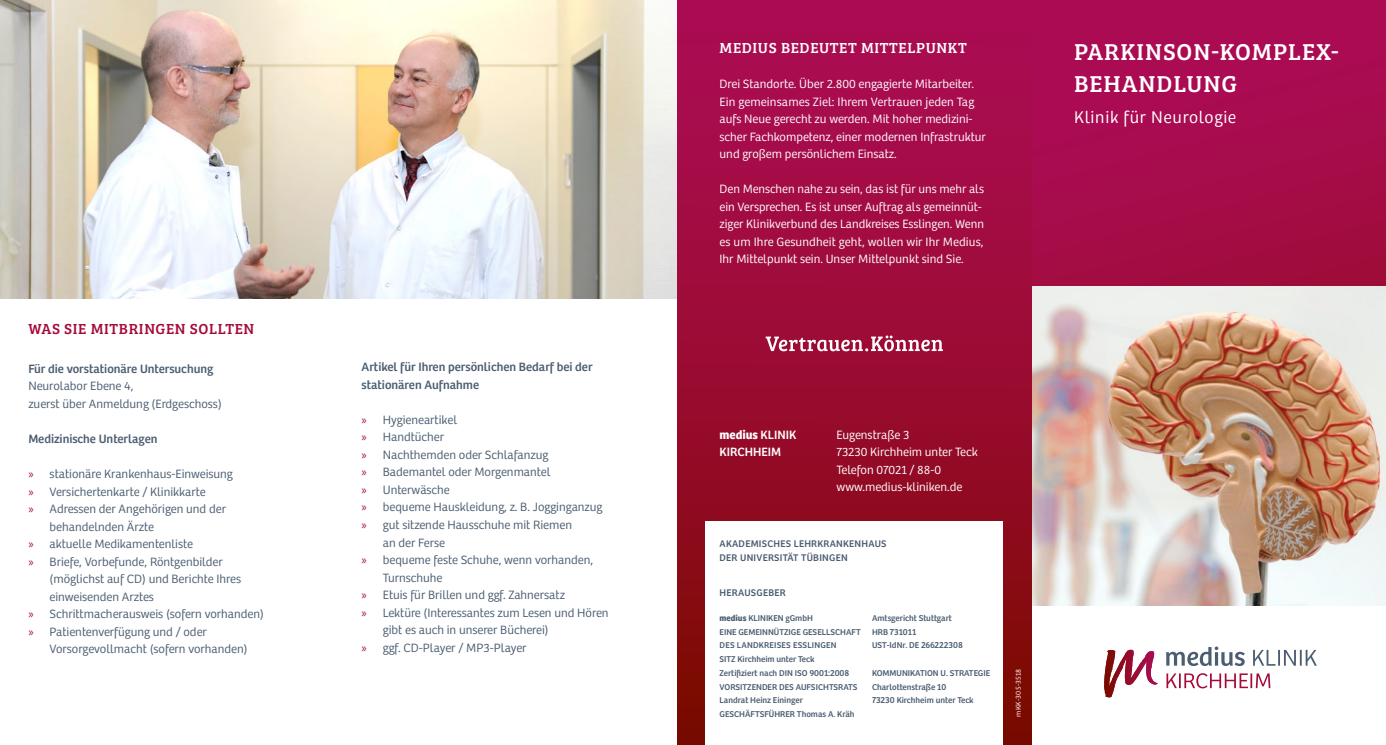
<style>
.page{position:relative;width:1386px;height:745px;background:#fff}
.page>*{position:absolute;margin:0;border:0;box-sizing:border-box;transform-origin:0 0}
.t1{font:23.75px/31.2px "Bree Serif";letter-spacing:.04em;color:#fff}
.t2{font:300 17.5px "Bree";letter-spacing:.04em;color:#fff}
.t3{font:15px "Bree Serif";letter-spacing:.04em;color:#fff}
.t4{font:15px "Bree Serif";letter-spacing:.04em;color:#a50a39}
.t5{font:300 12.5px/17.5px "Bree";color:#4a5d71}
.t6{font:300 12.5px/17.5px "Bree";color:#fff}
.t7{font:12.5px/17.5px "Bree";color:#4a5d71}
.t8{font:12.5px/17.5px "Bree";color:#fff}
.t9{font:10px/13.8px "Bree";letter-spacing:.025em;color:#4a5d71}
.t10{font:9.12px "Bree";color:#4a5d71}
.t11{font:8.75px/13.8px "Bree";color:#4a5d71}
.t12{font:300 7.5px "Bree";letter-spacing:.03em;color:#fff}
.s1{font-family:"Myriad Pro";font-weight:400;color:#a50a39}
.s2{font-weight:700}
.s3{font-size:9.12px}
.s4{font-size:8.75px}
</style>
<div class="page">
<div style="left:1031px;top:0;width:354px;height:602px;background:linear-gradient(to right,#a90b4f,#a60c48)"></div>
<img style="left:0;top:0;width:677px;height:298px">
<img style="left:1031px;top:286px;width:354px;height:319px">
<svg style="left:1253px;top:649px;width:63px;height:16px"></svg>
<svg style="left:1166px;top:673px;width:104px;height:15px"></svg>
<svg style="left:1166px;top:646px;width:78px;height:19px"></svg>
<svg style="left:1104px;top:650px;width:24px;height:47px"></svg>
<div style="left:677px;top:0;width:354px;height:744px;background:linear-gradient(to bottom,#b10c5b,#7d0a00)"></div>
<div style="left:705px;top:521px;width:298px;height:223px;background:#fff"></div>
<svg style="left:765px;top:335px;width:178px;height:16px"></svg>
<p class="t4" style="left:28px;top:317px;width:227px">WAS SIE MITBRINGEN SOLLTEN</p>
<p class="t7" style="left:28px;top:360px;width:186px">Für die vorstationäre Untersuchung</p>
<p class="t5" style="left:28px;top:377px;width:195px">Neurolabor Ebene 4,<br>zuerst über Anmeldung (Erdgeschoss)</p>
<p class="t7" style="left:28px;top:430px;width:131px">Medizinische Unterlagen</p>
<p class="t5" style="left:28px;top:465px;width:206px"><span class="s1">»</span> stationäre Krankenhaus-Einweisung</p>
<p class="t5" style="left:28px;top:482px;width:179px"><span class="s1">»</span> Versichertenkarte / Klinikkarte</p>
<p class="t5" style="left:28px;top:500px;width:199px"><span class="s1">»</span> Adressen der Angehörigen und der</p>
<p class="t5" style="left:50px;top:517px;width:106px">behandelnden Ärzte</p>
<p class="t5" style="left:28px;top:535px;width:166px"><span class="s1">»</span> aktuelle Medikamentenliste</p>
<p class="t5" style="left:28px;top:552px;width:196px"><span class="s1">»</span> Briefe, Vorbefunde, Röntgenbilder</p>
<p class="t5" style="left:50px;top:570px;width:193px">(möglichst auf CD) und Berichte Ihres</p>
<p class="t5" style="left:50px;top:587px;width:106px">einweisenden Arztes</p>
<p class="t5" style="left:28px;top:605px;width:237px"><span class="s1">»</span> Schrittmacherausweis (sofern vorhanden)</p>
<p class="t5" style="left:28px;top:622px;width:180px"><span class="s1">»</span> Patientenverfügung und / oder</p>
<p class="t5" style="left:50px;top:640px;width:199px">Vorsorgevollmacht (sofern vorhanden)</p>
<p class="t7" style="left:361px;top:358px;width:233px">Artikel für Ihren persönlichen Bedarf bei der stationären Aufnahme</p>
<p class="t5" style="left:361px;top:411px;width:97px"><span class="s1">»</span> Hygieneartikel</p>
<p class="t5" style="left:361px;top:428px;width:84px"><span class="s1">»</span> Handtücher</p>
<p class="t5" style="left:361px;top:446px;width:188px"><span class="s1">»</span> Nachthemden oder Schlafanzug</p>
<p class="t5" style="left:361px;top:463px;width:190px"><span class="s1">»</span> Bademantel oder Morgenmantel</p>
<p class="t5" style="left:361px;top:481px;width:90px"><span class="s1">»</span> Unterwäsche</p>
<p class="t5" style="left:361px;top:498px;width:242px"><span class="s1">»</span> bequeme Hauskleidung, z. B. Jogginganzug</p>
<p class="t5" style="left:361px;top:516px;width:212px"><span class="s1">»</span> gut sitzende Hausschuhe mit Riemen</p>
<p class="t5" style="left:383px;top:533px;width:64px">an der Ferse</p>
<p class="t5" style="left:361px;top:551px;width:233px"><span class="s1">»</span> bequeme feste Schuhe, wenn vorhanden,</p>
<p class="t5" style="left:383px;top:568px;width:61px">Turnschuhe</p>
<p class="t5" style="left:361px;top:586px;width:205px"><span class="s1">»</span> Etuis für Brillen und ggf. Zahnersatz</p>
<p class="t5" style="left:361px;top:603px;width:248px"><span class="s1">»</span> Lektüre (Interessantes zum Lesen und Hören</p>
<p class="t5" style="left:383px;top:621px;width:167px">gibt es auch in unserer Bücherei)</p>
<p class="t5" style="left:361px;top:638px;width:166px"><span class="s1">»</span> ggf. CD-Player / MP3-Player</p>
<p class="t3" style="left:719px;top:37px;width:249px">MEDIUS BEDEUTET MITTELPUNKT</p>
<p class="t6" style="left:719px;top:75px;width:268px">Drei Standorte. Über 2.800 engagierte Mitarbeiter.<br>Ein gemeinsames Ziel: Ihrem Vertrauen jeden Tag aufs Neue gerecht zu werden. Mit hoher medizini&shy;scher Fachkompetenz, einer modernen Infrastruktur und großem persönlichem Einsatz.</p>
<p class="t6" style="left:719px;top:180px;width:266px">Den Menschen nahe zu sein, das ist für uns mehr als ein Versprechen. Es ist unser Auftrag als gemeinnüt&shy;ziger Klinikverbund des Landkreises Esslingen. Wenn es um Ihre Gesundheit geht, wollen wir Ihr Medius, Ihr Mittelpunkt sein. Unser Mittelpunkt sind Sie.</p>
<h1 class="t1" style="left:1074px;top:35px;width:266px">PARKINSON-KOMPLEX-<br>BEHANDLUNG</h1>
<h2 class="t2" style="left:1074px;top:107px;width:164px">Klinik für Neurologie</h2>
<p class="t8" style="left:719px;top:425px;width:78px"><span class="s2">medius</span> KLINIK<br>KIRCHHEIM</p>
<p class="t6" style="left:836px;top:425px;width:143px">Eugenstraße 3<br>73230 Kirchheim unter Teck<br>Telefon 07021 / 88-0 www.medius-kliniken.de</p>
<p class="t9" style="left:719px;top:537px;width:169px">AKADEMISCHES LEHRKRANKENHAUS<br>DER UNIVERSITÄT TÜBINGEN</p>
<p class="t9" style="left:719px;top:586px;width:68px">HERAUSGEBER</p>
<p class="t11" style="left:719px;top:610px;width:143px"><span class="s2">medius</span> KLINIKEN gGmbH<br>EINE GEMEINNÜTZIGE GESELLSCHAFT<br>DES LANDKREISES ESSLINGEN<br>SITZ Kirchheim unter Teck<br>Zertifiziert nach DIN ISO <span class="s3">9001:2008<br></span>VORSITZENDER DES AUFSICHTSRATS<br>Landrat Heinz Eininger<br>GESCHÄFTSFÜHRER Thomas A. Kräh</p>
<p class="t11" style="left:872px;top:610px;width:81px">Amtsgericht Stuttgart</p>
<p class="t10" style="left:872px;top:625px;width:46px"><span class="s4">HRB</span> 731011</p>
<p class="t11" style="left:872px;top:638px;width:92px">UST-IdNr. DE <span class="s3">266222308</span></p>
<p class="t11" style="left:872px;top:665px;width:120px">KOMMUNIKATION U. STRATEGIE<br>Charlottenstraße <span class="s3">10<br>73230</span> Kirchheim unter Teck</p>
<p class="t12" style="left:1014px;top:716px;width:49px;rotate:-90deg">mKK-305-3518</p>
</div>
